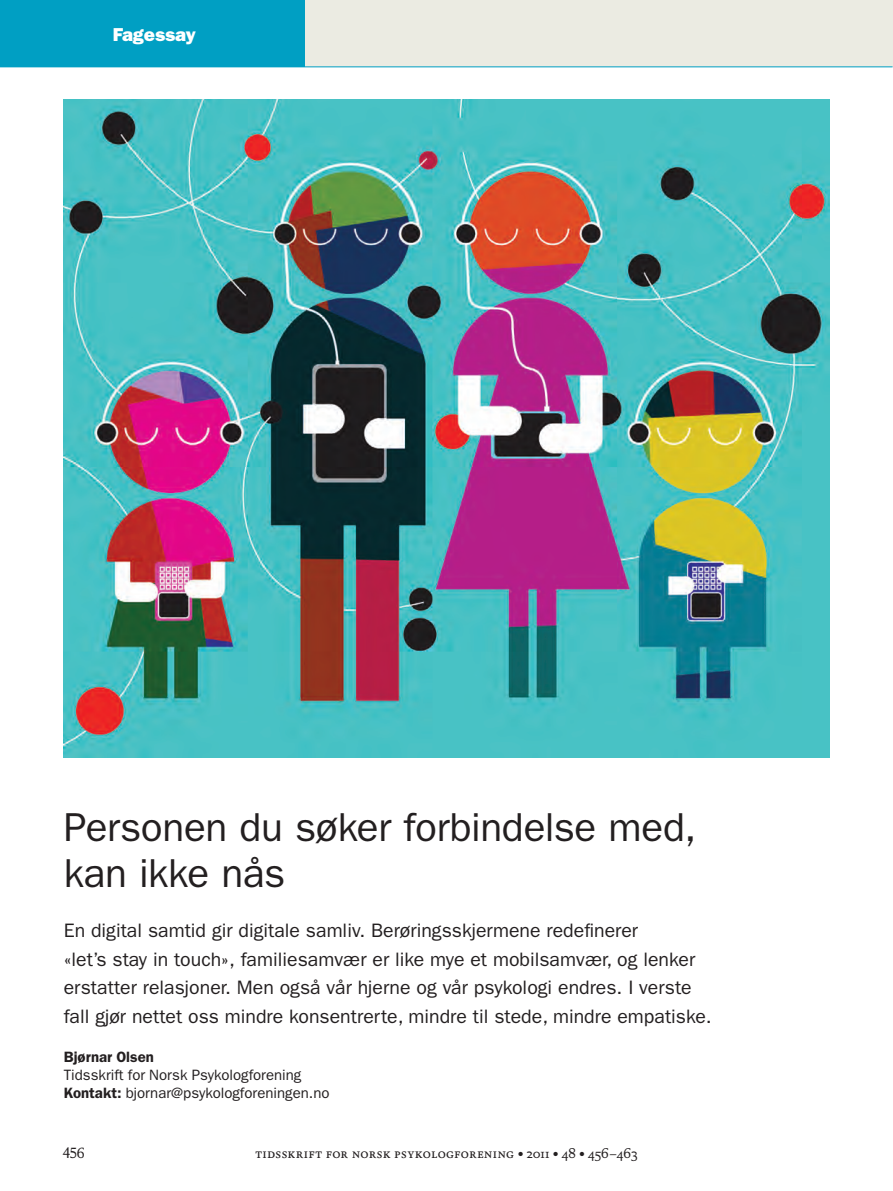
<style>
.page{position:relative;width:893px;height:1191px;background:#fff}
.page>*{position:absolute;margin:0;border:0;box-sizing:border-box;transform-origin:0 0}
.t1{font:40.5px/46.5px "ITC Franklin Gothic Std";letter-spacing:-.01em;color:#231f20}
.t2{font:19.5px/28.5px "ITC Franklin Gothic Std";color:#231f20}
.t3{font:18.75px "ITC Franklin Gothic Std Hvy";color:#fff}
.t4{font:15px/18px "ITC Franklin Gothic Std";color:#231f20}
.t5{font:600 15px "ITC Franklin Gothic Std";color:#231f20}
.t6{font:15px "Berling Nova Text Pro";color:#231f20}
.t7{font:13.5px "Berling Nova Text Pro";letter-spacing:.035em;color:#231f20}
.s1{font-weight:600}
.s2{font-size:9px}
</style>
<div class="page">
<div style="left:0;top:0;width:306px;height:67px;background:#009fc3"></div>
<div style="left:305px;top:0;width:588px;height:67px;background:#ebebe2"></div>
<hr style="left:0;top:66px;width:893px;height:1px;background:#009fc3">
<img style="left:64px;top:100px;width:765px;height:657px">
<p class="t3" style="left:113px;top:24px;width:85px">Fagessay</p>
<h1 class="t1" style="left:64px;top:804px;width:634px">Personen du søker forbindelse med, kan ikke nås</h1>
<p class="t2" style="left:64px;top:916px;width:649px">En digital samtid gir digitale samliv. Berøringsskjermene redefinerer<br>«let’s stay in touch», familiesamvær er like mye et mobilsamvær, og lenker erstatter relasjoner. Men også vår hjerne og vår psykologi endres. I verste fall gjør nettet oss mindre konsentrerte, mindre til stede, mindre empatiske.</p>
<p class="t5" style="left:64px;top:1048px;width:92px">Bjørnar Olsen</p>
<p class="t4" style="left:64px;top:1066px;width:267px">Tidsskrift for Norsk Psykologforening<br><span class="s1">Kontakt:</span> bjornar@psykologforeningen.no</p>
<p class="t6" style="left:63px;top:1142px;width:23px">456</p>
<p class="t7" style="left:255px;top:1144px;width:384px">tidsskrift for norsk psykologforening <span class="s2">•</span> 2011 <span class="s2">•</span> 48 <span class="s2">•</span> 456–463</p>
</div>
